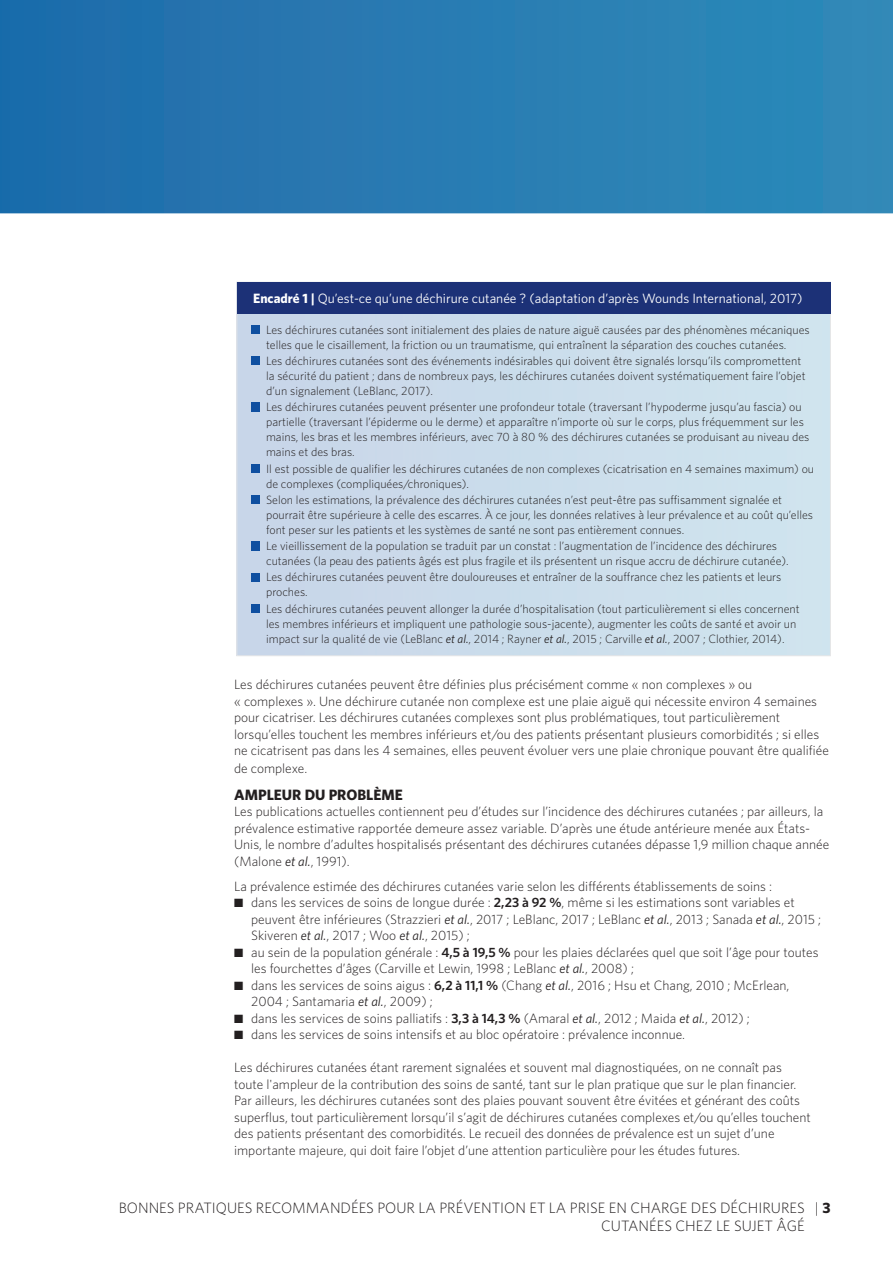
<style>
.page{position:relative;width:893px;height:1263px;background:#fff}
.page>*{position:absolute;margin:0;border:0;box-sizing:border-box;transform-origin:0 0}
.t1{font:300 15px/18px "Whitney";color:#231f20}
.Heading{font:700 15px "Whitney";color:#231f20}
.Text_Fullout{font:300 13.5px/16.5px "Whitney";color:#231f20}
.Text_full_out_no_spa{font:300 13.5px "Whitney";color:#231f20}
.Fact_file{font:13.5px "Whitney";color:#fff}
.Box_Bullets{font:300 12px/15px "Whitney";color:#231f20}
.s1{font-weight:700}
.s2{color:#fff}
.s3{font-weight:400;font-style:italic}
.s4{font-weight:600}
</style>
<div class="page">
<svg style="left:0;top:0;width:893px;height:213px;background:#267ab1"></svg>
<div style="left:237px;top:282px;width:593px;height:374px;background:#cbddeb"></div>
<div style="left:237px;top:282px;width:594px;height:31px;background:#1c3177"></div>
<p class="Fact_file" style="left:253px;top:291px;width:551px"><span class="s1">Encadré 1 |</span> Qu’est-ce qu’une déchirure cutanée ? (adaptation d’après Wounds International, 2017)</p>
<p class="Box_Bullets" style="left:266px;top:322px;width:545px;text-indent:-15px"><span class="s2">■</span> Les déchirures cutanées sont initialement des plaies de nature aiguë causées par des phénomènes mécaniques telles que le cisaillement, la friction ou un traumatisme, qui entraînent la séparation des couches cutanées.</p>
<p class="Box_Bullets" style="left:266px;top:353px;width:541px;text-indent:-15px"><span class="s2">■</span> Les déchirures cutanées sont des événements indésirables qui doivent être signalés lorsqu’ils compromettent la sécurité du patient ; dans de nombreux pays, les déchirures cutanées doivent systématiquement faire l’objet d’un signalement (LeBlanc, 2017).</p>
<p class="Box_Bullets" style="left:266px;top:399px;width:545px;text-indent:-15px"><span class="s2">■</span> Les déchirures cutanées peuvent présenter une profondeur totale (traversant l’hypoderme jusqu’au fascia) ou partielle (traversant l’épiderme ou le derme) et apparaître n’importe où sur le corps, plus fréquemment sur les mains, les bras et les membres inférieurs, avec 70 à 80 % des déchirures cutanées se produisant au niveau des mains et des bras.</p>
<p class="Box_Bullets" style="left:266px;top:461px;width:550px;text-indent:-15px"><span class="s2">■</span> Il est possible de qualifier les déchirures cutanées de non complexes (cicatrisation en 4 semaines maximum) ou de complexes (compliquées/chroniques).</p>
<p class="Box_Bullets" style="left:266px;top:492px;width:549px;text-indent:-15px"><span class="s2">■</span> Selon les estimations, la prévalence des déchirures cutanées n’est peut-être pas suffisamment signalée et pourrait être supérieure à celle des escarres. À ce jour, les données relatives à leur prévalence et au coût qu’elles font peser sur les patients et les systèmes de santé ne sont pas entièrement connues.</p>
<p class="Box_Bullets" style="left:266px;top:538px;width:524px;text-indent:-15px"><span class="s2">■</span> Le vieillissement de la population se traduit par un constat : l’augmentation de l’incidence des déchirures cutanées (la peau des patients âgés est plus fragile et ils présentent un risque accru de déchirure cutanée).</p>
<p class="Box_Bullets" style="left:266px;top:569px;width:517px;text-indent:-15px"><span class="s2">■</span> Les déchirures cutanées peuvent être douloureuses et entraîner de la souffrance chez les patients et leurs proches.</p>
<p class="Box_Bullets" style="left:266px;top:601px;width:535px;text-indent:-15px"><span class="s2">■</span> Les déchirures cutanées peuvent allonger la durée d’hospitalisation (tout particulièrement si elles concernent les membres inférieurs et impliquent une pathologie sous-jacente), augmenter les coûts de santé et avoir un impact sur la qualité de vie (LeBlanc <span class="s3">et al.</span>, 2014 ; Rayner <span class="s3">et al.</span>, 2015 ; Carville <span class="s3">et al.</span>, 2007 ; Clothier, 2014).</p>
<p class="Text_Fullout" style="left:234px;top:676px;width:596px">Les déchirures cutanées peuvent être définies plus précisément comme « non complexes » ou<br>« complexes ». Une déchirure cutanée non complexe est une plaie aiguë qui nécessite environ 4 semaines pour cicatriser. Les déchirures cutanées complexes sont plus problématiques, tout particulièrement lorsqu’elles touchent les membres inférieurs et/ou des patients présentant plusieurs comorbidités ; si elles ne cicatrisent pas dans les 4 semaines, elles peuvent évoluer vers une plaie chronique pouvant être qualifiée</p>
<p class="Text_Fullout" style="left:234px;top:760px;width:75px">de complexe.</p>
<p class="Heading" style="left:234px;top:785px;width:170px">AMPLEUR DU PROBLÈME</p>
<p class="Text_Fullout" style="left:234px;top:803px;width:596px">Les publications actuelles contiennent peu d’études sur l’incidence des déchirures cutanées ; par ailleurs, la prévalence estimative rapportée demeure assez variable. D’après une étude antérieure menée aux États-Unis, le nombre d’adultes hospitalisés présentant des déchirures cutanées dépasse 1,9 million chaque année (Malone <span class="s3">et al.</span>, 1991).</p>
<p class="Text_full_out_no_spa" style="left:234px;top:878px;width:539px">La prévalence estimée des déchirures cutanées varie selon les différents établissements de soins :</p>
<p class="Text_Fullout" style="left:251px;top:894px;width:572px;text-indent:-17px">■ dans les services de soins de longue durée : <span class="s4">2,23 à 92 %</span>, même si les estimations sont variables et peuvent être inférieures (Strazzieri <span class="s3">et al.</span>, 2017 ; LeBlanc, 2017 ; LeBlanc <span class="s3">et al.</span>, 2013 ; Sanada <span class="s3">et al.</span>, 2015 ;<br>Skiveren <span class="s3">et al.</span>, 2017 ; Woo <span class="s3">et al.</span>, 2015) ;</p>
<p class="Text_Fullout" style="left:251px;top:943px;width:569px;text-indent:-17px">■ au sein de la population générale : <span class="s4">4,5 à 19,5 %</span> pour les plaies déclarées quel que soit l’âge pour toutes les fourchettes d’âges (Carville et Lewin, 1998 ; LeBlanc <span class="s3">et al.</span>, 2008) ;</p>
<p class="Text_Fullout" style="left:251px;top:976px;width:540px;text-indent:-17px">■ dans les services de soins aigus : <span class="s4">6,2 à 11,1 %</span> (Chang <span class="s3">et al.</span>, 2016 ; Hsu et Chang, 2010 ; McErlean,<br>2004 ; Santamaria <span class="s3">et al.</span>, 2009) ;</p>
<p class="Text_Fullout" style="left:234px;top:1009px;width:517px">■ dans les services de soins palliatifs : <span class="s4">3,3 à 14,3 %</span> (Amaral <span class="s3">et al.</span>, 2012 ; Maida <span class="s3">et al.</span>, 2012) ;</p>
<p class="Text_Fullout" style="left:234px;top:1026px;width:452px">■ dans les services de soins intensifs et au bloc opératoire : prévalence inconnue.</p>
<p class="Text_Fullout" style="left:234px;top:1059px;width:578px">Les déchirures cutanées étant rarement signalées et souvent mal diagnostiquées, on ne connaît pas toute l'ampleur de la contribution des soins de santé, tant sur le plan pratique que sur le plan financier.<br>Par ailleurs, les déchirures cutanées sont des plaies pouvant souvent être évitées et générant des coûts superflus, tout particulièrement lorsqu’il s’agit de déchirures cutanées complexes et/ou qu’elles touchent des patients présentant des comorbidités. Le recueil des données de prévalence est un sujet d’une importante majeure, qui doit faire l’objet d’une attention particulière pour les études futures.</p>
<p class="t1" style="left:601px;top:1199px;width:231px;text-indent:-482px">BONNES PRATIQUES RECOMMANDÉES POUR LA PRÉVENTION ET LA PRISE EN CHARGE DES DÉCHIRURES | <span class="s1">3<br></span>CUTANÉES CHEZ LE SUJET ÂGÉ</p>
</div>
